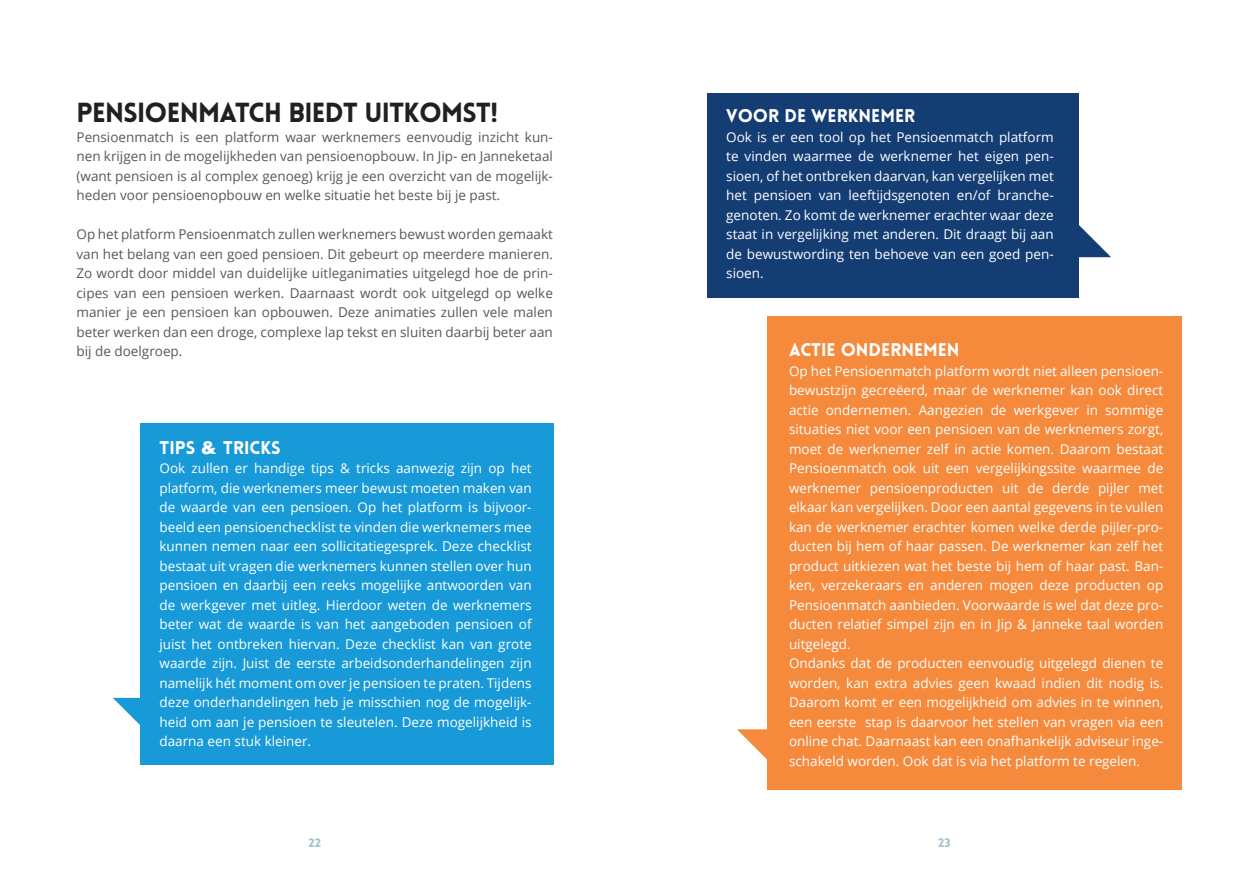
<style>
.page{position:relative;width:1259px;height:893px;background:#fff}
.page>*{position:absolute;margin:0;border:0;box-sizing:border-box;transform-origin:0 0}
.kop_2{font:900 27px "Lovelo";letter-spacing:-.025em;color:#231f20}
.kop_3_lovelo{font:900 18px "Lovelo";color:#fff}
.broodtekst{font:13.5px/19.5px "Open Sans";color:#fff;text-align:justify}
.broodtekst-2{font:13.5px/19.5px "Open Sans";color:#57585a;text-align:justify}
.t1{font:900 12px "Lovelo";color:#a4c2c9}
.s1{font-family:"Helvetica"}
</style>
<div class="page">
<div style="left:707px;top:93px;width:371px;height:205px;background:#133d73"></div>
<div style="left:766px;top:317px;width:415px;height:473px;background:#f5893c"></div>
<svg style="left:1078px;top:221px;width:33px;height:36px"></svg>
<div style="left:140px;top:423px;width:414px;height:342px;background:#179ad7"></div>
<svg style="left:113px;top:698px;width:27px;height:27px"></svg>
<svg style="left:737px;top:729px;width:30px;height:36px"></svg>
<p class="kop_2" style="left:77px;top:96px;width:423px">PENSIOENMATCH BIEDT UITKOMST!</p>
<p class="broodtekst-2" style="left:77px;top:127px;width:478px">Pensioenmatch is een platform waar werknemers eenvoudig inzicht kun&shy;nen krijgen in de mogelijkheden van pensioenopbouw. In Jip- en Janneketaal (want pensioen is al complex genoeg) krijg je een overzicht van de mogelijk&shy;heden voor pensioenopbouw en welke situatie het beste bij je past.</p>
<p class="broodtekst-2" style="left:77px;top:224px;width:478px">Op het platform Pensioenmatch zullen werknemers bewust worden gemaakt van het belang van een goed pensioen. Dit gebeurt op meerdere manieren.<br>Zo wordt door middel van duidelijke uitleganimaties uitgelegd hoe de prin&shy;cipes van een pensioen werken. Daarnaast wordt ook uitgelegd op welke manier je een pensioen kan opbouwen. Deze animaties zullen vele malen beter werken dan een droge, complexe lap tekst en sluiten daarbij beter aan bij de doelgroep.</p>
<p class="kop_3_lovelo" style="left:159px;top:436px;width:123px">TIPS <span class="s1">&amp;</span> TRICKS</p>
<p class="broodtekst" style="left:159px;top:458px;width:374px">Ook zullen er handige tips &amp; tricks aanwezig zijn op het platform, die werknemers meer bewust moeten maken van de waarde van een pensioen. Op het platform is bijvoor&shy;beeld een pensioenchecklist te vinden die werknemers mee kunnen nemen naar een sollicitatiegesprek. Deze checklist bestaat uit vragen die werknemers kunnen stellen over hun pensioen en daarbij een reeks mogelijke antwoorden van de werkgever met uitleg. Hierdoor weten de werknemers beter wat de waarde is van het aangeboden pensioen of juist het ontbreken hiervan. Deze checklist kan van grote waarde zijn. Juist de eerste arbeidsonderhandelingen zijn namelijk hét moment om over je pensioen te praten. Tijdens deze onderhandelingen heb je misschien nog de mogelijk&shy;heid om aan je pensioen te sleutelen. Deze mogelijkheid is daarna een stuk kleiner.</p>
<p class="kop_3_lovelo" style="left:726px;top:105px;width:190px">VOOR DE WERKNEMER</p>
<p class="broodtekst" style="left:726px;top:127px;width:329px">Ook is er een tool op het Pensioenmatch platform te vinden waarmee de werknemer het eigen pen&shy;sioen, of het ontbreken daarvan, kan vergelijken met het pensioen van leeftijdsgenoten en/of branche&shy;genoten. Zo komt de werknemer erachter waar deze staat in vergelijking met anderen. Dit draagt bij aan de bewustwording ten behoeve van een goed pen&shy;sioen.</p>
<p class="kop_3_lovelo" style="left:789px;top:339px;width:172px">ACTIE ONDERNEMEN</p>
<p class="broodtekst" style="left:789px;top:361px;width:376px">Op het Pensioenmatch platform wordt niet alleen pensioen&shy;bewustzijn gecreëerd, maar de werknemer kan ook direct actie ondernemen. Aangezien de werkgever in sommige situaties niet voor een pensioen van de werknemers zorgt, moet de werknemer zelf in actie komen. Daarom bestaat Pensioenmatch ook uit een vergelijkingssite waarmee de werknemer pensioenproducten uit de derde pijler met elkaar kan vergelijken. Door een aantal gegevens in te vullen kan de werknemer erachter komen welke derde pijler-pro&shy;ducten bij hem of haar passen. De werknemer kan zelf het product uitkiezen wat het beste bij hem of haar past. Ban&shy;ken, verzekeraars en anderen mogen deze producten op Pensioenmatch aanbieden. Voorwaarde is wel dat deze pro&shy;ducten relatief simpel zijn en in Jip &amp; Janneke taal worden uitgelegd.</p>
<p class="broodtekst" style="left:789px;top:653px;width:376px">Ondanks dat de producten eenvoudig uitgelegd dienen te worden, kan extra advies geen kwaad indien dit nodig is.<br>Daarom komt er een mogelijkheid om advies in te winnen, een eerste stap is daarvoor het stellen van vragen via een online chat. Daarnaast kan een onafhankelijk adviseur inge&shy;schakeld worden. Ook dat is via het platform te regelen.</p>
<p class="t1" style="left:308px;top:835px;width:14px">22</p>
<p class="t1" style="left:938px;top:835px;width:14px">23</p>
</div>
